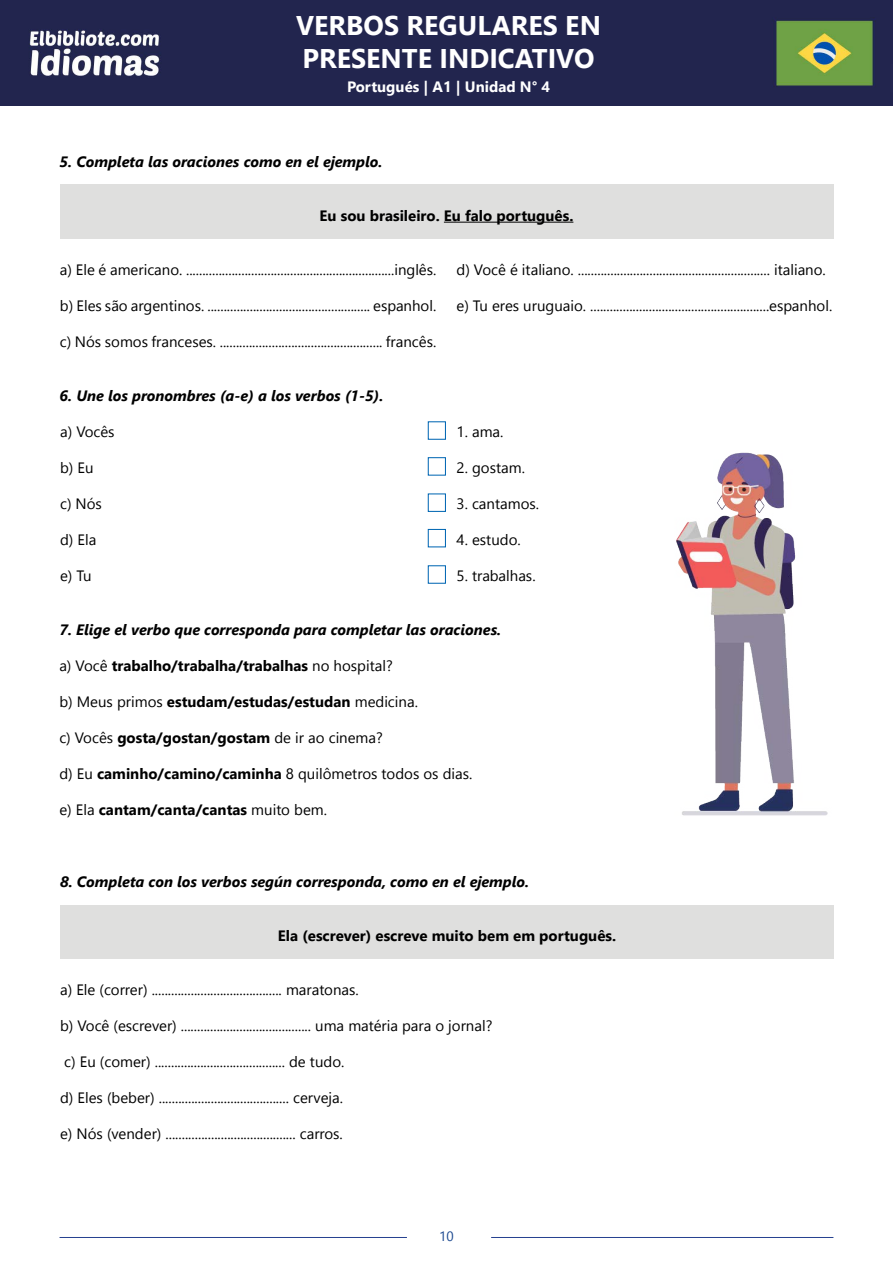
<style>
.page{position:relative;width:893px;height:1263px;background:#fff}
.page>*{position:absolute;margin:0;border:0;box-sizing:border-box;transform-origin:0 0}
.t1{font:700 27px/32.4px "Segoe UI";color:#fff}
.t2{font:15px "Segoe UI";color:#000}
.t3{font:700 15px "Segoe UI";color:#000}
.t4{font:italic 700 15px "Segoe UI";color:#000}
.t5{font:700 15px "Segoe UI";color:#fff}
.t6{font:13.5px "Segoe UI";color:#1a478f}
.s1{font-weight:400}
.s2{font-weight:700}
</style>
<div class="page">
<img style="left:0;top:0;width:893px;height:105px">
<hr style="left:60px;top:1237px;width:347px;height:1px;background:#25408f">
<hr style="left:491px;top:1237px;width:342px;height:1px;background:#25408f">
<div style="left:428px;top:421px;width:18px;height:19px;border:1px solid #0066b3"></div>
<div style="left:428px;top:457px;width:18px;height:19px;border:1px solid #0066b3"></div>
<div style="left:428px;top:493px;width:18px;height:19px;border:1px solid #0066b3"></div>
<div style="left:428px;top:529px;width:18px;height:18px;border:1px solid #0066b3"></div>
<div style="left:428px;top:565px;width:18px;height:19px;border:1px solid #0066b3"></div>
<img style="left:676px;top:452px;width:152px;height:364px">
<div style="left:60px;top:905px;width:774px;height:54px;background:#dfdfde"></div>
<div style="left:60px;top:185px;width:773px;height:54px;background:#dfdfde"></div>
<hr style="left:444px;top:222px;width:129px;height:1px;background:#000">
<h1 class="t1" style="left:296px;top:9px;width:306px">VERBOS REGULARES EN<br>PRESENTE INDICATIVO</h1>
<p class="t5" style="left:347px;top:74px;width:205px">Portugués | A1 | Unidad N° 4</p>
<p class="t4" style="left:60px;top:151px;width:325px">5. Completa las oraciones como en el ejemplo.</p>
<p class="t3" style="left:320px;top:203px;width:255px">Eu sou brasileiro. Eu falo português.</p>
<p class="t2" style="left:60px;top:257px;width:378px">a) Ele é americano. ................................................................inglês.</p>
<p class="t2" style="left:60px;top:293px;width:378px">b) Eles são argentinos. .................................................. espanhol.</p>
<p class="t2" style="left:60px;top:329px;width:378px">c) Nós somos franceses. .................................................. francês.</p>
<p class="t4" style="left:60px;top:385px;width:325px">6. Une los pronombres (a-e) a los verbos (1-5).</p>
<p class="t2" style="left:60px;top:419px;width:56px">a) Vocês</p>
<p class="t2" style="left:60px;top:455px;width:35px">b) Eu</p>
<p class="t2" style="left:60px;top:491px;width:43px">c) Nós</p>
<p class="t2" style="left:60px;top:527px;width:38px">d) Ela</p>
<p class="t2" style="left:60px;top:563px;width:33px">e) Tu</p>
<p class="t2" style="left:456px;top:257px;width:371px">d) Você é italiano. ........................................................... italiano.</p>
<p class="t2" style="left:456px;top:293px;width:377px">e) Tu eres uruguaio. .......................................................espanhol.</p>
<p class="t2" style="left:457px;top:419px;width:48px">1. ama.</p>
<p class="t2" style="left:457px;top:455px;width:70px">2. gostam.</p>
<p class="t2" style="left:457px;top:491px;width:84px">3. cantamos.</p>
<p class="t2" style="left:457px;top:527px;width:66px">4. estudo.</p>
<p class="t2" style="left:457px;top:563px;width:81px">5. trabalhas.</p>
<p class="t4" style="left:59px;top:619px;width:443px">7. Elige el verbo que corresponda para completar las oraciones.</p>
<p class="t3" style="left:59px;top:653px;width:335px"><span class="s1">a) Você</span> trabalho/trabalha/trabalhas <span class="s1">no hospital?</span></p>
<p class="t3" style="left:59px;top:689px;width:360px"><span class="s1">b) Meus primos</span> estudam/estudas/estudan <span class="s1">medicina.</span></p>
<p class="t2" style="left:59px;top:725px;width:325px">c) Vocês <span class="s2">gosta/gostan/gostam</span> de ir ao cinema?</p>
<p class="t2" style="left:59px;top:761px;width:415px">d) Eu <span class="s2">caminho/camino/caminha</span> 8 quilômetros todos os dias.</p>
<p class="t3" style="left:59px;top:797px;width:269px"><span class="s1">e) Ela</span> cantam/canta/cantas <span class="s1">muito bem.</span></p>
<p class="t4" style="left:60px;top:871px;width:471px">8. Completa con los verbos según corresponda, como en el ejemplo.</p>
<p class="t3" style="left:278px;top:923px;width:340px">Ela (escrever) escreve muito bem em português.</p>
<p class="t2" style="left:60px;top:977px;width:300px">a) Ele (correr) ........................................ maratonas.</p>
<p class="t2" style="left:60px;top:1013px;width:434px">b) Você (escrever) ........................................ uma matéria para o jornal?</p>
<p class="t2" style="left:64px;top:1049px;width:282px">c) Eu (comer) ........................................ de tudo.</p>
<p class="t2" style="left:60px;top:1085px;width:284px">d) Eles (beber) ........................................ cerveja.</p>
<p class="t2" style="left:60px;top:1121px;width:284px">e) Nós (vender) ........................................ carros.</p>
<p class="t6" style="left:439px;top:1225px;width:16px">10</p>
</div>
